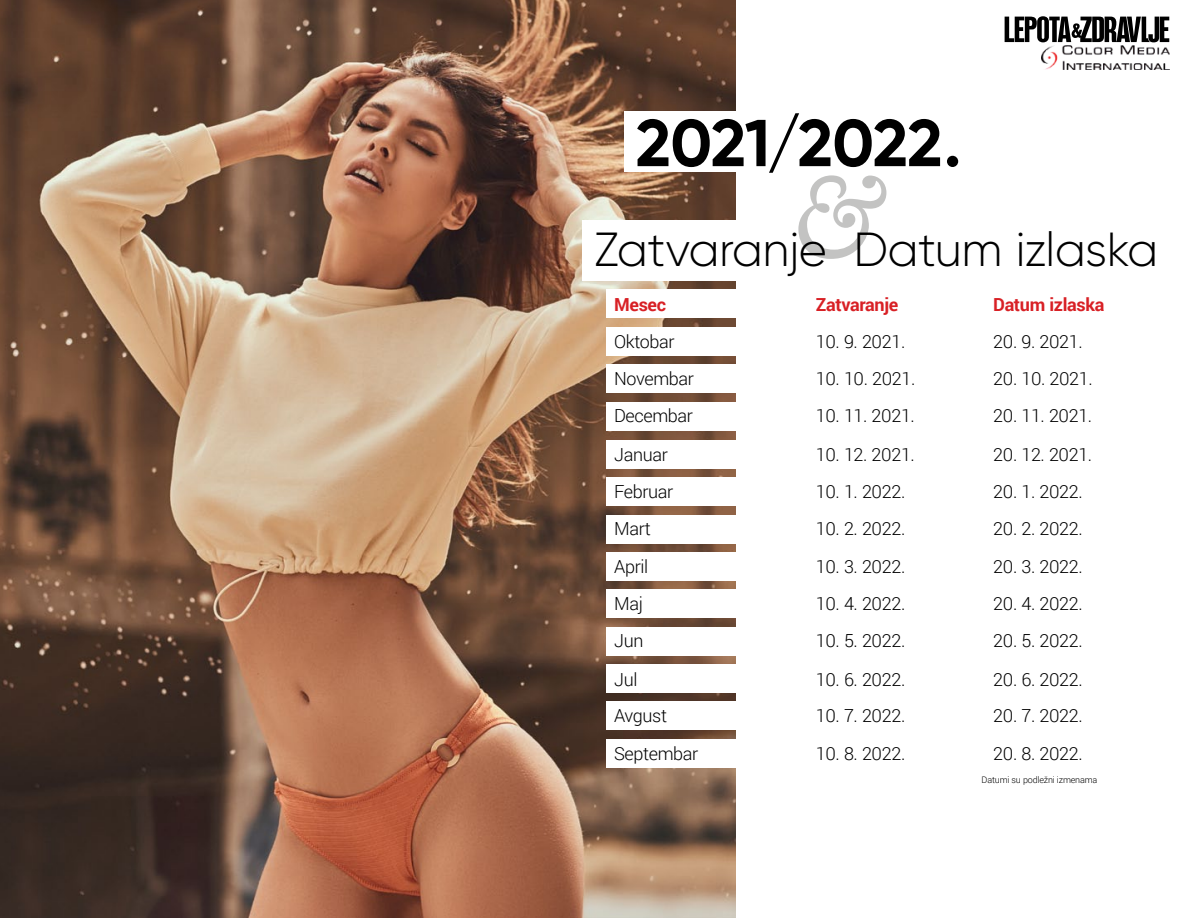
<style>
.page{position:relative;width:1188px;height:918px;background:#fff}
.page>*{position:absolute;margin:0;border:0;box-sizing:border-box;transform-origin:0 0}
.t1{font:italic 121.95px "Austin Text";color:#c3c3c2}
.t2{font:700 66.15px "Gilroy";letter-spacing:-.015em;color:#000}
.t3{font:300 47.7px "Gilroy";letter-spacing:-.015em;color:#000}
.t4{font:300 18px "Roboto";letter-spacing:-.02em;color:#000}
.t5{font:700 18px "Roboto";letter-spacing:-.02em;color:#d82025}
.t6{font:300 9px "Roboto";letter-spacing:-.02em;color:#000}
</style>
<div class="page">
<img style="left:0;top:0;width:735px;height:918px">
<div style="left:624px;top:111px;width:160px;height:61px;background:#fff"></div>
<div style="left:583px;top:220px;width:183px;height:61px;background:#fff"></div>
<div style="left:606px;top:290px;width:497px;height:28px;background:#fff"></div>
<div style="left:606px;top:515px;width:497px;height:28px;background:#fff"></div>
<div style="left:606px;top:627px;width:497px;height:28px;background:#fff"></div>
<div style="left:606px;top:739px;width:497px;height:28px;background:#fff"></div>
<div style="left:606px;top:440px;width:497px;height:28px;background:#fff"></div>
<div style="left:606px;top:552px;width:497px;height:28px;background:#fff"></div>
<div style="left:606px;top:664px;width:497px;height:28px;background:#fff"></div>
<div style="left:606px;top:478px;width:497px;height:28px;background:#fff"></div>
<div style="left:606px;top:590px;width:497px;height:28px;background:#fff"></div>
<div style="left:606px;top:702px;width:497px;height:28px;background:#fff"></div>
<div style="left:606px;top:328px;width:497px;height:28px;background:#fff"></div>
<div style="left:606px;top:365px;width:497px;height:28px;background:#fff"></div>
<div style="left:606px;top:402px;width:497px;height:28px;background:#fff"></div>
<svg style="left:1005px;top:16px;width:164px;height:26px"></svg>
<img style="left:1042px;top:46px;width:127px;height:24px">
<h2 class="t2" style="left:636px;top:102px;width:327px">2021/2022.</h2>
<h1 class="t1" style="left:793px;top:132px;width:85px">&amp;</h1>
<h3 class="t3" style="left:594px;top:220px;width:566px">Zatvaranje Datum izlaska</h3>
<p class="t5" style="left:614px;top:292px;width:53px">Mesec</p>
<p class="t5" style="left:816px;top:292px;width:84px">Zatvaranje</p>
<p class="t5" style="left:993px;top:292px;width:113px">Datum izlaska</p>
<p class="t4" style="left:614px;top:329px;width:62px">Oktobar</p>
<p class="t4" style="left:816px;top:329px;width:91px">10. 9. 2021.</p>
<p class="t4" style="left:993px;top:329px;width:91px">20. 9. 2021.</p>
<p class="t4" style="left:614px;top:366px;width:81px">Novembar</p>
<p class="t4" style="left:816px;top:366px;width:101px">10. 10. 2021.</p>
<p class="t4" style="left:993px;top:366px;width:101px">20. 10. 2021.</p>
<p class="t4" style="left:614px;top:404px;width:80px">Decembar</p>
<p class="t4" style="left:816px;top:404px;width:101px">10. 11. 2021.</p>
<p class="t4" style="left:993px;top:404px;width:101px">20. 11. 2021.</p>
<p class="t4" style="left:614px;top:442px;width:55px">Januar</p>
<p class="t4" style="left:816px;top:442px;width:101px">10. 12. 2021.</p>
<p class="t4" style="left:993px;top:442px;width:101px">20. 12. 2021.</p>
<p class="t4" style="left:614px;top:479px;width:61px">Februar</p>
<p class="t4" style="left:816px;top:479px;width:91px">10. 1. 2022.</p>
<p class="t4" style="left:993px;top:479px;width:91px">20. 1. 2022.</p>
<p class="t4" style="left:614px;top:516px;width:38px">Mart</p>
<p class="t4" style="left:816px;top:516px;width:91px">10. 2. 2022.</p>
<p class="t4" style="left:993px;top:516px;width:91px">20. 2. 2022.</p>
<p class="t4" style="left:614px;top:554px;width:36px">April</p>
<p class="t4" style="left:816px;top:554px;width:91px">10. 3. 2022.</p>
<p class="t4" style="left:993px;top:554px;width:91px">20. 3. 2022.</p>
<p class="t4" style="left:614px;top:591px;width:30px">Maj</p>
<p class="t4" style="left:816px;top:591px;width:91px">10. 4. 2022.</p>
<p class="t4" style="left:993px;top:591px;width:91px">20. 4. 2022.</p>
<p class="t4" style="left:614px;top:628px;width:31px">Jun</p>
<p class="t4" style="left:816px;top:628px;width:91px">10. 5. 2022.</p>
<p class="t4" style="left:993px;top:628px;width:91px">20. 5. 2022.</p>
<p class="t4" style="left:614px;top:667px;width:25px">Jul</p>
<p class="t4" style="left:816px;top:667px;width:91px">10. 6. 2022.</p>
<p class="t4" style="left:993px;top:667px;width:91px">20. 6. 2022.</p>
<p class="t4" style="left:614px;top:704px;width:54px">Avgust</p>
<p class="t4" style="left:816px;top:704px;width:91px">10. 7. 2022.</p>
<p class="t4" style="left:993px;top:704px;width:91px">20. 7. 2022.</p>
<p class="t4" style="left:614px;top:741px;width:86px">Septembar</p>
<p class="t4" style="left:816px;top:741px;width:91px">10. 8. 2022.</p>
<p class="t4" style="left:993px;top:741px;width:91px">20. 8. 2022.</p>
<p class="t6" style="left:982px;top:774px;width:117px">Datumi su podležni izmenama</p>
</div>
